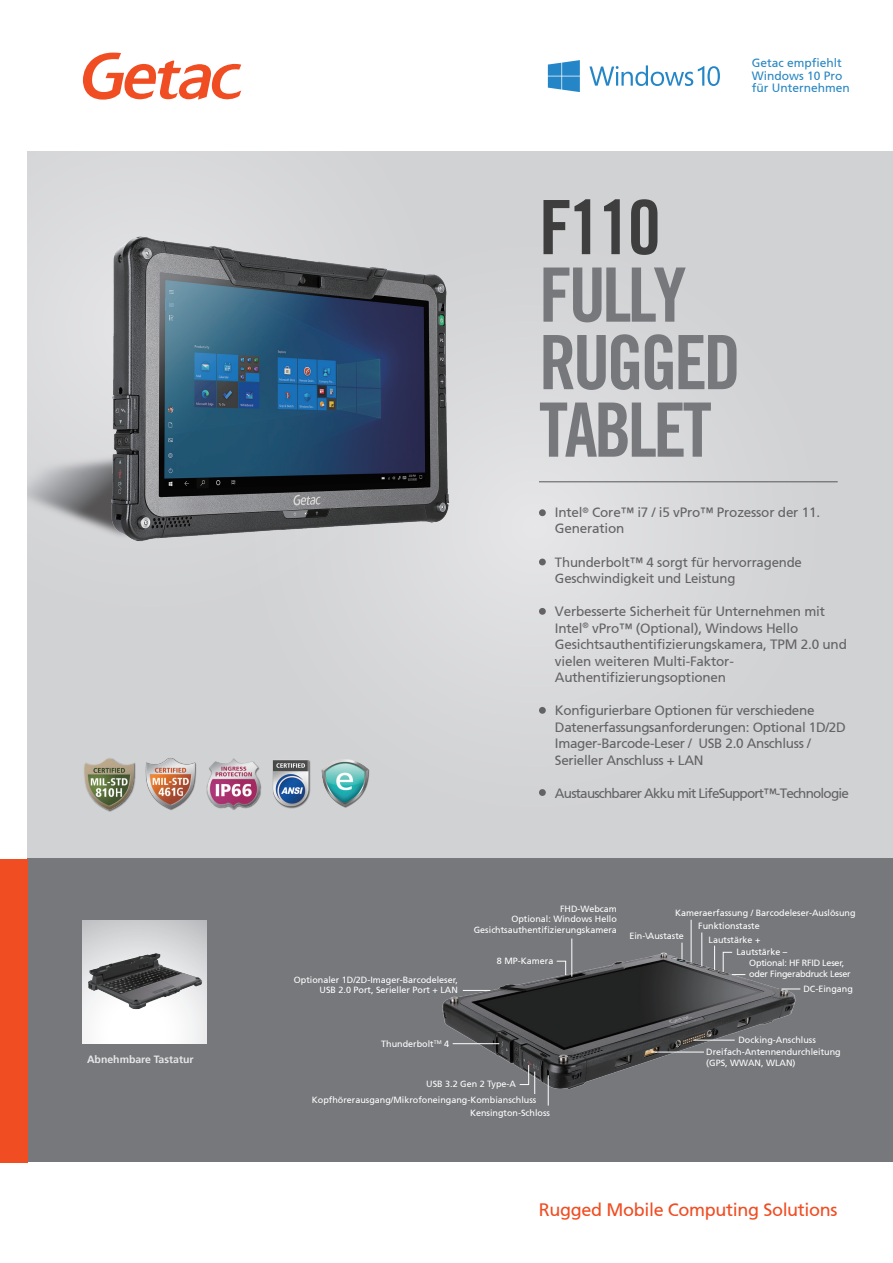
<style>
.page{position:relative;width:893px;height:1263px;background:#fff}
.page>*{position:absolute;margin:0;border:0;box-sizing:border-box;transform-origin:0 0}
.t1{font:700 condensed 75px/67.5px "Trade Gothic No.20";letter-spacing:-.05em;color:#76787b}
.t2{font:700 condensed 75px "Trade Gothic No.20";color:#3e3e3f}
.t3{font:18px "Frutiger 55 Roman";letter-spacing:-.02em;color:#f04d22}
.t4{font:13.5px/16.5px "Frutiger 55 Roman";letter-spacing:-.015em;color:#636366}
.t5{font:13.5px "Frutiger 55 Roman";letter-spacing:-.06em;color:#636366}
.t6{font:13.35px/16.4px "Frutiger 55 Roman";letter-spacing:-.015em;color:#636366}
.t7{font:12px/12.8px "Frutiger 55 Roman";color:#2786c2}
.t8{font:700 10.5px "Frutiger 65";color:#e6e7e9}
.t9{font:9px/10.5px "Frutiger 55 Roman";color:#fff;text-align:right}
.t10{font:9px/10.8px "Frutiger 55 Roman";letter-spacing:-.025em;color:#fff}
.s1{font-size:13.5px}
</style>
<div class="page">
<div style="left:28px;top:152px;width:865px;height:707px;background:#d1d2d4"></div>
<div style="left:28px;top:216px;width:60px;height:178px;background:#dddddf"></div>
<div style="left:222px;top:215px;width:624px;height:623px;background:#d5d6d8;border-radius:50%"></div>
<img style="left:28px;top:394px;width:464px;height:191px">
<img style="left:88px;top:200px;width:384px;height:375px">
<div style="left:28px;top:859px;width:865px;height:303px;background:#76787b"></div>
<div style="left:0;top:859px;width:28px;height:303px;background:#f04d22"></div>
<svg style="left:83px;top:920px;width:123px;height:124px;background:#e3e4e5"></svg>
<svg style="left:83px;top:53px;width:158px;height:47px"></svg>
<hr style="left:539px;top:481px;width:299px;height:1px;background:#57585a">
<img style="left:85px;top:942px;width:119px;height:80px">
<svg style="left:548px;top:60px;width:32px;height:32px"></svg>
<svg style="left:589px;top:65px;width:131px;height:21px"></svg>
<img style="left:322px;top:759px;width:48px;height:49px">
<img style="left:272px;top:760px;width:50px;height:49px">
<img style="left:145px;top:758px;width:52px;height:52px">
<img style="left:104px;top:763px;width:32px;height:49px">
<img style="left:84px;top:758px;width:49px;height:51px">
<img style="left:207px;top:758px;width:55px;height:52px">
<img style="left:208px;top:759px;width:52px;height:50px">
<img style="left:442px;top:919px;width:359px;height:187px">
<svg style="left:682px;top:943px;width:1px;height:17px"></svg>
<hr style="left:691px;top:920px;width:1px;height:43px;background:#fff">
<hr style="left:701px;top:932px;width:1px;height:34px;background:#fff">
<svg style="left:714px;top:946px;width:1px;height:24px"></svg>
<svg style="left:556px;top:960px;width:10px;height:16px"></svg>
<svg style="left:722px;top:951px;width:23px;height:24px"></svg>
<svg style="left:781px;top:988px;width:19px;height:1px"></svg>
<hr style="left:694px;top:1040px;width:41px;height:1px;background:#fff">
<hr style="left:651px;top:1052px;width:53px;height:1px;background:#fff">
<svg style="left:519px;top:1064px;width:16px;height:30px"></svg>
<hr style="left:548px;top:1075px;width:1px;height:30px;background:#fff">
<svg style="left:463px;top:990px;width:27px;height:1px"></svg>
<hr style="left:453px;top:1043px;width:46px;height:1px;background:#fff">
<hr style="left:571px;top:938px;width:1px;height:38px;background:#fff">
<div style="left:539px;top:509px;width:7px;height:7px;background:#636366;border-radius:50%"></div>
<div style="left:539px;top:559px;width:7px;height:6px;background:#636366;border-radius:50%"></div>
<div style="left:539px;top:608px;width:7px;height:7px;background:#636366;border-radius:50%"></div>
<div style="left:539px;top:707px;width:7px;height:7px;background:#636366;border-radius:50%"></div>
<div style="left:539px;top:789px;width:7px;height:7px;background:#636366;border-radius:50%"></div>
<p class="t8" style="left:87px;top:1053px;width:108px">Abnehmbare Tastatur</p>
<h3 class="t7" style="left:752px;top:56px;width:100px">Getac empfiehlt<br>Windows 10 Pro für Unternehmen</h3>
<h1 class="t2" style="left:539px;top:182px;width:123px">F110</h1>
<h1 class="t1" style="left:539px;top:261px;width:204px">FULLY<br>RUGGED<br>TABLET</h1>
<h3 class="t4" style="left:555px;top:504px;width:267px">Intel<sup>®</sup> Core™ i7 / i5 vPro™ Prozessor der 11.<br>Generation</h3>
<h3 class="t6" style="left:555px;top:554px;width:248px">Thunderbolt<span class="s1">™</span> 4 sorgt für hervorragende<br>Geschwindigkeit und Leistung</h3>
<h3 class="t4" style="left:555px;top:603px;width:293px">Verbesserte Sicherheit für Unternehmen mit Intel<sup>®</sup> vPro™ (Optional), Windows Hello Gesichtsauthentifizierungskamera, TPM 2.0 und vielen weiteren Multi-Faktor-Authentifizierungsoptionen</h3>
<h3 class="t4" style="left:555px;top:702px;width:292px">Konfigurierbare Optionen für verschiedene Datenerfassungsanforderungen: Optional 1D/2D Imager-Barcode-Leser / USB 2.0 Anschluss / Serieller Anschluss + LAN</h3>
<h3 class="t5" style="left:555px;top:785px;width:295px">Austauschbarer Akku mit LifeSupport™-Technologie</h3>
<p class="t9" style="left:294px;top:974px;width:166px">Optionaler 1D/2D-Imager-Barcodeleser,<br>USB 2.0 Port, Serieller Port + LAN</p>
<p class="t9" style="left:474px;top:903px;width:145px">FHD-Webcam<br>Optional: Windows Hello<br>Gesichtsauthentifizierungskamera</p>
<p class="t9" style="left:497px;top:956px;width:58px">8 MP-Kamera</p>
<p class="t9" style="left:675px;top:907px;width:182px">Kameraerfassung / Barcodeleser-Auslösung</p>
<p class="t9" style="left:698px;top:921px;width:63px">Funktionstaste</p>
<p class="t9" style="left:709px;top:934px;width:53px">Lautstärke +</p>
<p class="t10" style="left:749px;top:947px;width:103px;text-indent:-13px">Lautstärke –<br>Optional: HF RFID Leser, oder Fingerabdruck Leser</p>
<p class="t9" style="left:803px;top:984px;width:51px">DC-Eingang</p>
<p class="t9" style="left:629px;top:931px;width:56px">Ein-\Austaste</p>
<p class="t9" style="left:381px;top:1039px;width:69px">Thunderbolt<sup>TM</sup> 4</p>
<p class="t9" style="left:426px;top:1079px;width:91px">USB 3.2 Gen 2 Type-A</p>
<p class="t9" style="left:312px;top:1094px;width:226px">Kopfhörerausgang/Mikrofoneingang-Kombianschluss</p>
<p class="t9" style="left:470px;top:1107px;width:82px">Kensington-Schloss</p>
<p class="t9" style="left:706px;top:1034px;width:136px;line-height:11.7px;text-align:left;text-indent:32px">Docking-Anschluss<br>Dreifach-Antennendurchleitung</p>
<p class="t9" style="left:706px;top:1057px;width:91px">(GPS, WWAN, WLAN)</p>
<h2 class="t3" style="left:539px;top:1199px;width:300px">Rugged Mobile Computing Solutions</h2>
</div>
